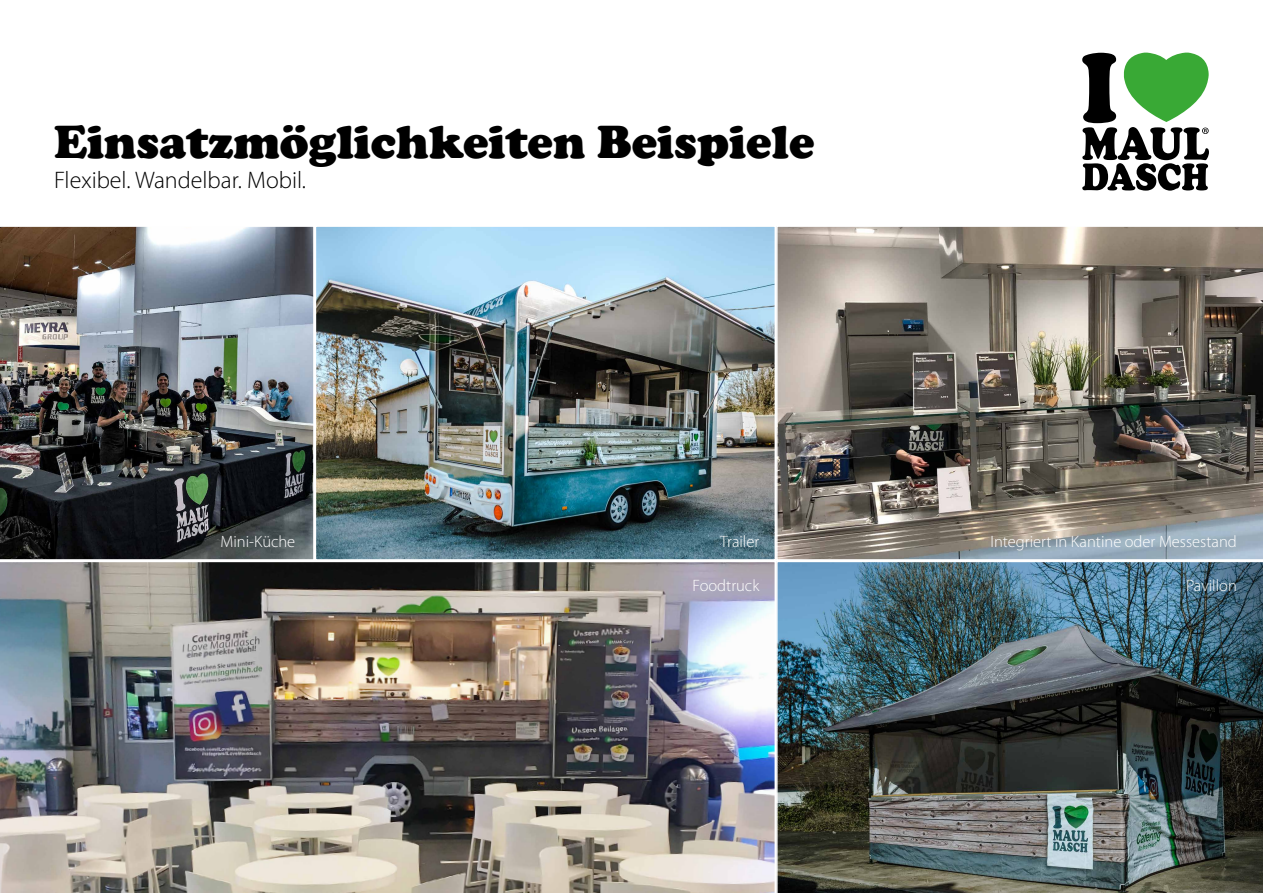
<style>
.page{position:relative;width:1263px;height:893px;background:#fff}
.page>*{position:absolute;margin:0;border:0;box-sizing:border-box;transform-origin:0 0}
.t1{font:900 48px "Cooper";color:#000}
.t2{font:300 24px "Myriad Pro";color:#000}
.t3{font:300 16.5px "Myriad Pro";color:#fff}
</style>
<div class="page">
<img style="left:318px;top:228px;width:455px;height:330px">
<div style="left:315px;top:225px;width:461px;height:336px;border:2px solid #fff"></div>
<svg style="left:1082px;top:53px;width:127px;height:138px"></svg>
<img style="left:0;top:562px;width:775px;height:331px">
<img style="left:776px;top:226px;width:487px;height:334px">
<img style="left:0;top:226px;width:314px;height:334px">
<img style="left:776px;top:561px;width:397px;height:332px">
<img style="left:1173px;top:562px;width:90px;height:331px">
<h1 class="t1" style="left:54px;top:114px;width:762px">Einsatzmöglichkeiten Beispiele</h1>
<h2 class="t2" style="left:54px;top:166px;width:254px">Flexibel. Wandelbar. Mobil.</h2>
<p class="t3" style="left:220px;top:533px;width:76px">Mini-Küche</p>
<p class="t3" style="left:990px;top:533px;width:248px">Integriert in Kantine oder Messestand</p>
<p class="t3" style="left:1186px;top:576px;width:52px">Pavillon</p>
<p class="t3" style="left:720px;top:533px;width:41px">Trailer</p>
<p class="t3" style="left:693px;top:576px;width:68px">Foodtruck</p>
</div>
